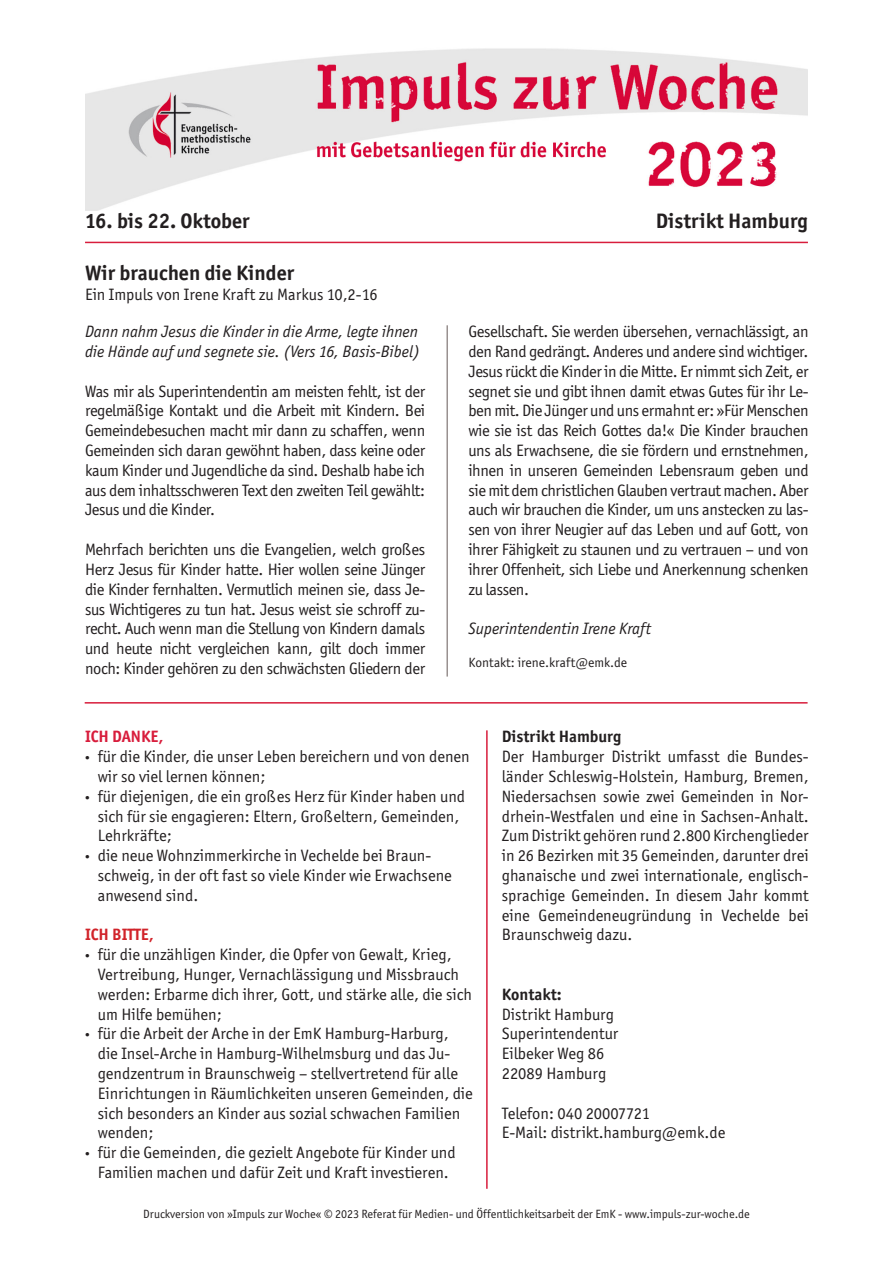
<style>
.page{position:relative;width:893px;height:1263px;background:#fff}
.page>*{position:absolute;margin:0;border:0;box-sizing:border-box;transform-origin:0 0}
.t1{font:700 21px "Officina Sans ITC Std";color:#231f20}
.t2{font:16.5px/19.8px "Officina Sans ITC Std";color:#231f20}
.t3{font:italic 16.5px/19.8px "Officina Sans ITC Std";color:#231f20}
.t4{font:16.5px/19.8px "Officina Sans ITC Std";letter-spacing:-.025em;color:#231f20}
.t5{font:700 16.5px "Officina Sans ITC Std";color:#231f20}
.t6{font:700 16.5px "Officina Sans ITC Std";color:#d81d3c}
.t7{font:700 16.5px "Officina Sans ITC Std";color:#d1232a}
.t8{font:13.5px "Officina Sans ITC Std";color:#231f20}
.t9{font:12px "Officina Sans ITC Std";color:#231f20}
.s1{font-family:"Myriad Pro"}
</style>
<div class="page">
<img style="left:85px;top:48px;width:723px;height:163px">
<hr style="left:85px;top:702px;width:723px;height:2px;background:#d81d3c">
<hr style="left:486px;top:730px;width:2px;height:459px;background:#d81d3c">
<hr style="left:85px;top:242px;width:723px;height:1px;background:#d81d3c">
<hr style="left:446px;top:325px;width:2px;height:351px;background:#999190">
<p class="t1" style="left:85px;top:208px;width:166px">16. bis 22. Oktober</p>
<p class="t1" style="left:656px;top:208px;width:154px">Distrikt Hamburg</p>
<p class="t1" style="left:85px;top:260px;width:211px">Wir brauchen die Kinder</p>
<p class="t2" style="left:85px;top:284px;width:294px">Ein Impuls von Irene Kraft zu Markus 10,2-16</p>
<p class="t3" style="left:85px;top:322px;width:337px">Dann nahm Jesus die Kinder in die Arme, legte ihnen die Hände auf und segnete sie. (Vers 16, Basis-Bibel)</p>
<p class="t2" style="left:85px;top:381px;width:342px;text-align:justify">Was mir als Superintendentin am meisten fehlt, ist der regelmäßige Kontakt und die Arbeit mit Kindern. Bei Gemeindebesuchen macht mir dann zu schaffen, wenn Gemeinden sich daran gewöhnt haben, dass keine oder kaum Kinder und Jugendliche da sind. Deshalb habe ich aus dem inhaltsschweren Text den zweiten Teil gewählt:<br>Jesus und die Kinder.</p>
<p class="t2" style="left:85px;top:539px;width:342px;text-align:justify">Mehrfach berichten uns die Evangelien, welch großes Herz Jesus für Kinder hatte. Hier wollen seine Jünger die Kinder fernhalten. Vermutlich meinen sie, dass Je&shy;sus Wichtigeres zu tun hat. Jesus weist sie schroff zu&shy;recht. Auch wenn man die Stellung von Kindern damals und heute nicht vergleichen kann, gilt doch immer noch: Kinder gehören zu den schwächsten Gliedern der</p>
<p class="t4" style="left:468px;top:322px;width:342px">Gesellschaft. Sie werden übersehen, vernachlässigt, an den Rand gedrängt. Anderes und andere sind wichtiger.</p>
<p class="t2" style="left:468px;top:361px;width:342px;text-align:justify">Jesus rückt die Kinder in die Mitte. Er nimmt sich Zeit, er segnet sie und gibt ihnen damit etwas Gutes für ihr Le&shy;ben mit. Die Jünger und uns ermahnt er: »Für Menschen wie sie ist das Reich Gottes da!« Die Kinder brauchen uns als Erwachsene, die sie fördern und ernstnehmen, ihnen in unseren Gemeinden Lebensraum geben und sie mit dem christlichen Glauben vertraut machen. Aber auch wir brauchen die Kinder, um uns anstecken zu las&shy;sen von ihrer Neugier auf das Leben und auf Gott, von ihrer Fähigkeit zu staunen und zu vertrauen – und von ihrer Offenheit, sich Liebe und Anerkennung schenken zu lassen.</p>
<p class="t3" style="left:468px;top:619px;width:184px">Superintendentin Irene Kraft</p>
<p class="t8" style="left:468px;top:654px;width:160px">Kontakt: irene.kraft@emk.de</p>
<p class="t6" style="left:85px;top:726px;width:80px">ICH DANKE,</p>
<p class="t2" style="left:98px;top:746px;width:373px;text-indent:-13px"><span class="s1">•</span> für die Kinder, die unser Leben bereichern und von denen wir so viel lernen können;</p>
<p class="t2" style="left:98px;top:786px;width:369px;text-indent:-13px"><span class="s1">•</span> für diejenigen, die ein großes Herz für Kinder haben und sich für sie engagieren: Eltern, Großeltern, Gemeinden,<br>Lehrkräfte;</p>
<p class="t2" style="left:98px;top:845px;width:356px;text-indent:-13px"><span class="s1">•</span> die neue Wohnzimmerkirche in Vechelde bei Braun&shy;schweig, in der oft fast so viele Kinder wie Erwachsene anwesend sind.</p>
<p class="t7" style="left:85px;top:924px;width:70px">ICH BITTE,</p>
<p class="t2" style="left:98px;top:944px;width:376px;text-indent:-13px"><span class="s1">•</span> für die unzähligen Kinder, die Opfer von Gewalt, Krieg, Vertreibung, Hunger, Vernachlässigung und Missbrauch werden: Erbarme dich ihrer, Gott, und stärke alle, die sich um Hilfe bemühen;</p>
<p class="t2" style="left:98px;top:1024px;width:376px;text-indent:-13px"><span class="s1">•</span> für die Arbeit der Arche in der EmK Hamburg-Harburg, die Insel-Arche in Hamburg-Wilhelmsburg und das Ju&shy;gendzentrum in Braunschweig – stellvertretend für alle Einrichtungen in Räumlichkeiten unseren Gemeinden, die sich besonders an Kinder aus sozial schwachen Familien wenden;</p>
<p class="t2" style="left:85px;top:1142px;width:372px;text-align:center"><span class="s1">•</span> für die Gemeinden, die gezielt Angebote für Kinder und<br>Familien machen und dafür Zeit und Kraft investieren.</p>
<p class="t5" style="left:502px;top:726px;width:121px">Distrikt Hamburg</p>
<p class="t2" style="left:502px;top:746px;width:308px;text-align:justify">Der Hamburger Distrikt umfasst die Bundes&shy;länder Schleswig-Holstein, Hamburg, Bremen, Niedersachsen sowie zwei Gemeinden in Nor&shy;drhein-Westfalen und eine in Sachsen-Anhalt.<br>Zum Distrikt gehören rund 2.800 Kirchenglieder in 26 Bezirken mit 35 Gemeinden, darunter drei ghanaische und zwei internationale, englisch&shy;sprachige Gemeinden. In diesem Jahr kommt eine Gemeindeneugründung in Vechelde bei Braunschweig dazu.</p>
<p class="t5" style="left:502px;top:984px;width:61px">Kontakt:</p>
<p class="t2" style="left:502px;top:1004px;width:114px">Distrikt Hamburg</p>
<p class="t2" style="left:502px;top:1024px;width:118px">Superintendentur</p>
<p class="t2" style="left:502px;top:1043px;width:104px">Eilbeker Weg 86</p>
<p class="t2" style="left:502px;top:1063px;width:106px">22089 Hamburg</p>
<p class="t2" style="left:502px;top:1103px;width:150px">Telefon: 040 20007721</p>
<p class="t2" style="left:502px;top:1123px;width:225px">E-Mail: distrikt.hamburg@emk.de</p>
<p class="t9" style="left:143px;top:1207px;width:608px">Druckversion von »Impuls zur Woche« © 2023 Referat für Medien- und Öffentlichkeitsarbeit der EmK - www.impuls-zur-woche.de</p>
</div>
